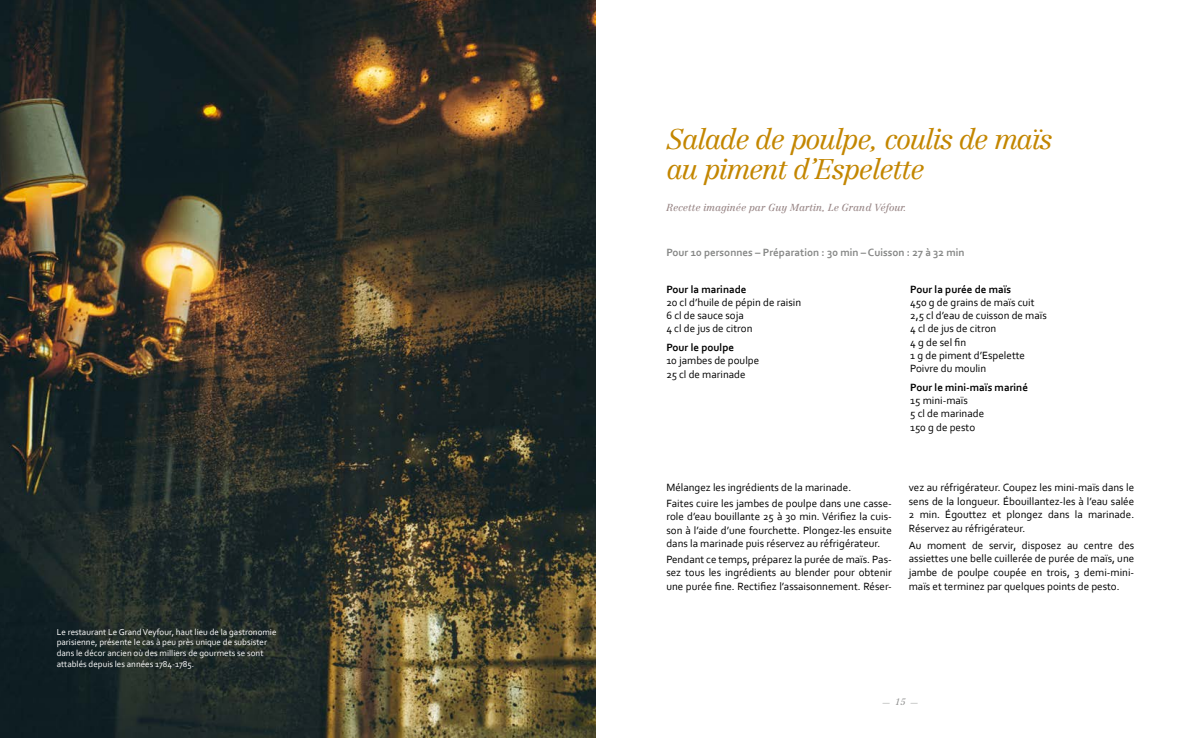
<style>
.page{position:relative;width:1191px;height:738px;background:#fff}
.page>*{position:absolute;margin:0;border:0;box-sizing:border-box;transform-origin:0 0}
.t1{font:italic 300 28px/30px "Centennial";letter-spacing:-.05em;color:#c38600}
.t2{font:11px/13.2px "Corbel";color:#000}
.t3{font:700 11px "Corbel";color:#000}
.t4{font:700 11px "Corbel";color:#868786}
.t5{font:italic 10px "Centennial";letter-spacing:-.005em;color:#998787}
.t6{font:9px/10.8px "Corbel";color:#fff}
.t7{font:italic 300 7px "Centennial";color:#868786}
.s1{font-size:9px}
</style>
<div class="page">
<img style="left:0;top:0;width:595px;height:737px">
<p class="t6" style="left:57px;top:625px;width:221px">Le restaurant Le Grand Veyfour, haut lieu de la gastronomie parisienne, présente le cas à peu près unique de subsister dans le décor ancien où des milliers de gourmets se sont attablés depuis les années 1784-1785.</p>
<h1 class="t1" style="left:666px;top:124px;width:388px">Salade de poulpe, coulis de maïs au piment d’Espelette</h1>
<p class="t5" style="left:666px;top:201px;width:241px">Recette imaginée par Guy Martin, Le Grand Véfour.</p>
<p class="t4" style="left:666px;top:245px;width:300px">Pour 10 personnes – Préparation : 30 min – Cuisson : 27 à 32 min</p>
<p class="t3" style="left:666px;top:282px;width:82px">Pour la marinade</p>
<p class="t2" style="left:666px;top:295px;width:136px">20 cl d’huile de pépin de raisin<br>6 cl de sauce soja<br>4 cl de jus de citron</p>
<p class="t3" style="left:666px;top:340px;width:69px">Pour le poulpe</p>
<p class="t2" style="left:666px;top:353px;width:94px">10 jambes de poulpe<br>25 cl de marinade</p>
<p class="t3" style="left:910px;top:282px;width:102px">Pour la purée de maïs</p>
<p class="t2" style="left:910px;top:295px;width:138px">450 g de grains de maïs cuit<br>2,5 cl d’eau de cuisson de maïs<br>4 cl de jus de citron<br>4 g de sel fin<br>1 g de piment d’Espelette<br>Poivre du moulin</p>
<p class="t3" style="left:910px;top:380px;width:119px">Pour le mini-maïs mariné</p>
<p class="t2" style="left:910px;top:393px;width:75px">15 mini-maïs<br>5 cl de marinade<br>150 g de pesto</p>
<p class="t2" style="left:666px;top:478px;width:227px;line-height:16.1px">Mélangez les ingrédients de la marinade.<br>Faites cuire les jambes de poulpe dans une casse-</p>
<p class="t2" style="left:666px;top:509px;width:227px;text-align:justify">role d’eau bouillante 25 à 30 min. Vérifiez la cuis&shy;son à l’aide d’une fourchette. Plongez-les ensuite dans la marinade puis réservez au réfrigérateur.</p>
<p class="t2" style="left:666px;top:552px;width:227px;text-align:justify">Pendant ce temps, préparez la purée de maïs. Pas&shy;sez tous les ingrédients au blender pour obtenir une purée fine. Rectifiez l’assaisonnement. Réser-</p>
<p class="t2" style="left:908px;top:480px;width:227px;line-height:13.6px;text-align:justify">vez au réfrigérateur. Coupez les mini-maïs dans le sens de la longueur. Ébouillantez-les à l’eau salée 2 min. Égouttez et plongez dans la marinade.<br>Réservez au réfrigérateur.</p>
<p class="t2" style="left:908px;top:537px;width:227px;line-height:13.6px;text-align:justify">Au moment de servir, disposez au centre des assiettes une belle cuillerée de purée de maïs, une jambe de poulpe coupée en trois, 3 demi-mini&shy;maïs et terminez par quelques points de pesto.</p>
<p class="t7" style="left:882px;top:698px;width:37px">— <span class="s1">15</span> —</p>
</div>
